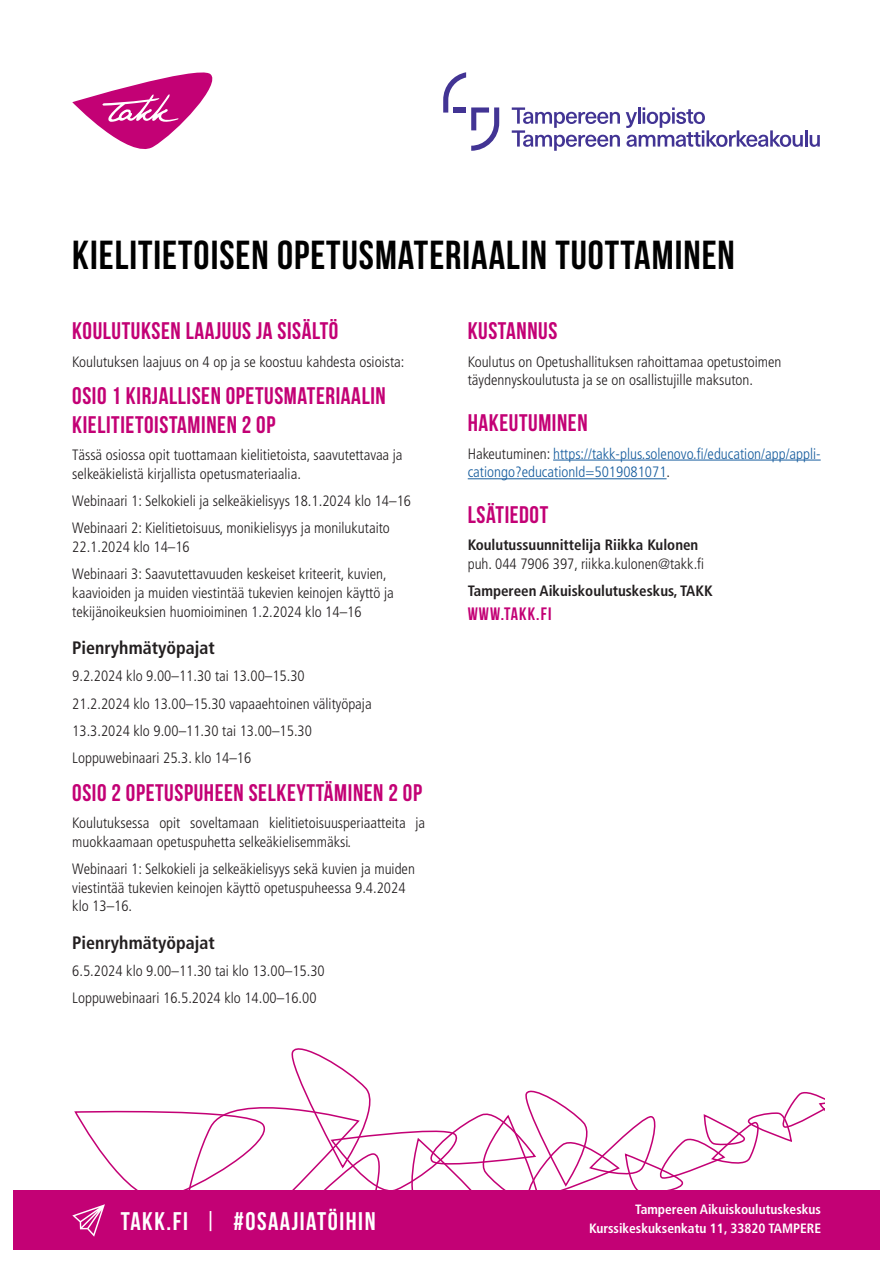
<style>
.page{position:relative;width:893px;height:1263px;background:#fff}
.page>*{position:absolute;margin:0;border:0;box-sizing:border-box;transform-origin:0 0}
.t1{font:700 40.5px "Bebas Neue";letter-spacing:.025em;color:#000}
.t2{font:700 25.5px "Bebas Neue";letter-spacing:.06em;color:#fff}
.t3{font:700 24px/28.8px "Bebas Neue";letter-spacing:.025em;color:#c30175}
.t4{font:700 condensed 18px "Frutiger LT Pro";color:#231f20}
.t5{font:700 18px "Bebas Neue";letter-spacing:.06em;color:#c30175}
.t6{font:300 condensed 15px/18.8px "Frutiger LT Pro";color:#231f20}
.t7{font:300 condensed 15px/18.8px "Frutiger LT Pro";color:#175d9e}
.t8{font:700 condensed 15px "Frutiger LT Pro";color:#231f20}
.t9{font:700 condensed 13.5px/18.8px "Frutiger LT Pro";color:#fff;text-align:right}
.s1{color:#231f20}
.s2{font-weight:400}
</style>
<div class="page">
<svg style="left:72px;top:72px;width:141px;height:77px"></svg>
<hr style="left:553px;top:460px;width:268px;height:1px;background:#175d9e">
<hr style="left:468px;top:478px;width:199px;height:1px;background:#175d9e">
<svg style="left:443px;top:72px;width:56px;height:79px"></svg>
<svg style="left:512px;top:107px;width:108px;height:44px"></svg>
<svg style="left:626px;top:107px;width:194px;height:40px"></svg>
<div style="left:0;top:1191px;width:893px;height:59px;background:#c30175"></div>
<svg style="left:72px;top:1048px;width:753px;height:189px"></svg>
<div style="left:0;top:0;width:13px;height:1263px;background:#fff"></div>
<div style="left:880px;top:0;width:13px;height:1263px;background:#fff"></div>
<h1 class="t1" style="left:72px;top:232px;width:664px">KIELITIETOISEN OPETUSMATERIAALIN TUOTTAMINEN</h1>
<h3 class="t3" style="left:72px;top:316px;width:268px">KOULUTUKSEN LAAJUUS JA SISÄLTÖ</h3>
<p class="t6" style="left:72px;top:352px;width:334px">Koulutuksen laajuus on 4 op ja se koostuu kahdesta osioista:</p>
<h3 class="t3" style="left:72px;top:381px;width:315px">OSIO 1 KIRJALLISEN OPETUSMATERIAALIN<br>KIELITIETOISTAMINEN 2 OP</h3>
<p class="t6" style="left:72px;top:446px;width:332px">Tässä osiossa opit tuottamaan kielitietoista, saavutettavaa ja selkeäkielistä kirjallista opetusmateriaalia.</p>
<p class="t6" style="left:72px;top:487px;width:340px;line-height:27.3px">Webinaari 1: Selkokieli ja selkeäkielisyys 18.1.2024 klo 14–16<br>Webinaari 2: Kielitietoisuus, monikielisyys ja monilukutaito</p>
<p class="t6" style="left:72px;top:533px;width:316px;line-height:27.3px">22.1.2024 klo 14–16<br>Webinaari 3: Saavutettavuuden keskeiset kriteerit, kuvien,</p>
<p class="t6" style="left:72px;top:584px;width:323px">kaavioiden ja muiden viestintää tukevien keinojen käyttö ja tekijänoikeuksien huomioiminen 1.2.2024 klo 14–16</p>
<p class="t4" style="left:72px;top:637px;width:144px">Pienryhmätyöpajat</p>
<p class="t6" style="left:72px;top:663px;width:301px;line-height:27.3px">9.2.2024 klo 9.00–11.30 tai 13.00–15.30<br>21.2.2024 klo 13.00–15.30 vapaaehtoinen välityöpaja 13.3.2024 klo 9.00–11.30 tai 13.00–15.30<br>Loppuwebinaari 25.3. klo 14–16</p>
<h3 class="t3" style="left:72px;top:777px;width:351px">OSIO 2 OPETUSPUHEEN SELKEYTTÄMINEN 2 OP</h3>
<p class="t6" style="left:72px;top:813px;width:354px">Koulutuksessa opit soveltamaan kielitietoisuusperiaatteita ja muokkaamaan opetuspuhetta selkeäkielisemmäksi.</p>
<p class="t6" style="left:72px;top:859px;width:344px">Webinaari 1: Selkokieli ja selkeäkielisyys sekä kuvien ja muiden viestintää tukevien keinojen käyttö opetuspuheessa 9.4.2024 klo 13–16.</p>
<p class="t4" style="left:72px;top:932px;width:144px">Pienryhmätyöpajat</p>
<p class="t6" style="left:72px;top:957px;width:254px;line-height:27.3px">6.5.2024 klo 9.00–11.30 tai klo 13.00–15.30<br>Loppuwebinaari 16.5.2024 klo 14.00–16.00</p>
<h3 class="t3" style="left:468px;top:316px;width:91px">KUSTANNUS</h3>
<p class="t6" style="left:468px;top:352px;width:315px">Koulutus on Opetushallituksen rahoittamaa opetustoimen täydennyskoulutusta ja se on osallistujille maksuton.</p>
<h3 class="t3" style="left:468px;top:408px;width:121px">HAKEUTUMINEN</h3>
<p class="t7" style="left:468px;top:444px;width:354px"><span class="s1">Hakeutuminen:</span> https://takk-plus.solenovo.fi/education/app/appli&shy;cationgo?educationId=5019081071<span class="s1">.</span></p>
<h3 class="t3" style="left:468px;top:500px;width:82px">LSÄTIEDOT</h3>
<p class="t8" style="left:468px;top:536px;width:232px">Koulutussuunnittelija Riikka Kulonen</p>
<p class="t6" style="left:468px;top:555px;width:238px">puh. 044 7906 397, riikka.kulonen@takk.fi</p>
<p class="t8" style="left:468px;top:582px;width:246px">Tampereen Aikuiskoulutuskeskus, TAKK</p>
<p class="t5" style="left:468px;top:604px;width:85px">WWW.TAKK.FI</p>
<h2 class="t2" style="left:121px;top:1207px;width:256px">TAKK.FI <span class="s2">|</span> #OSAAJIATÖIHIN</h2>
<p class="t9" style="left:589px;top:1200px;width:234px">Tampereen Aikuiskoulutuskeskus<br>Kurssikeskuksenkatu 11, 33820 TAMPERE</p>
</div>
